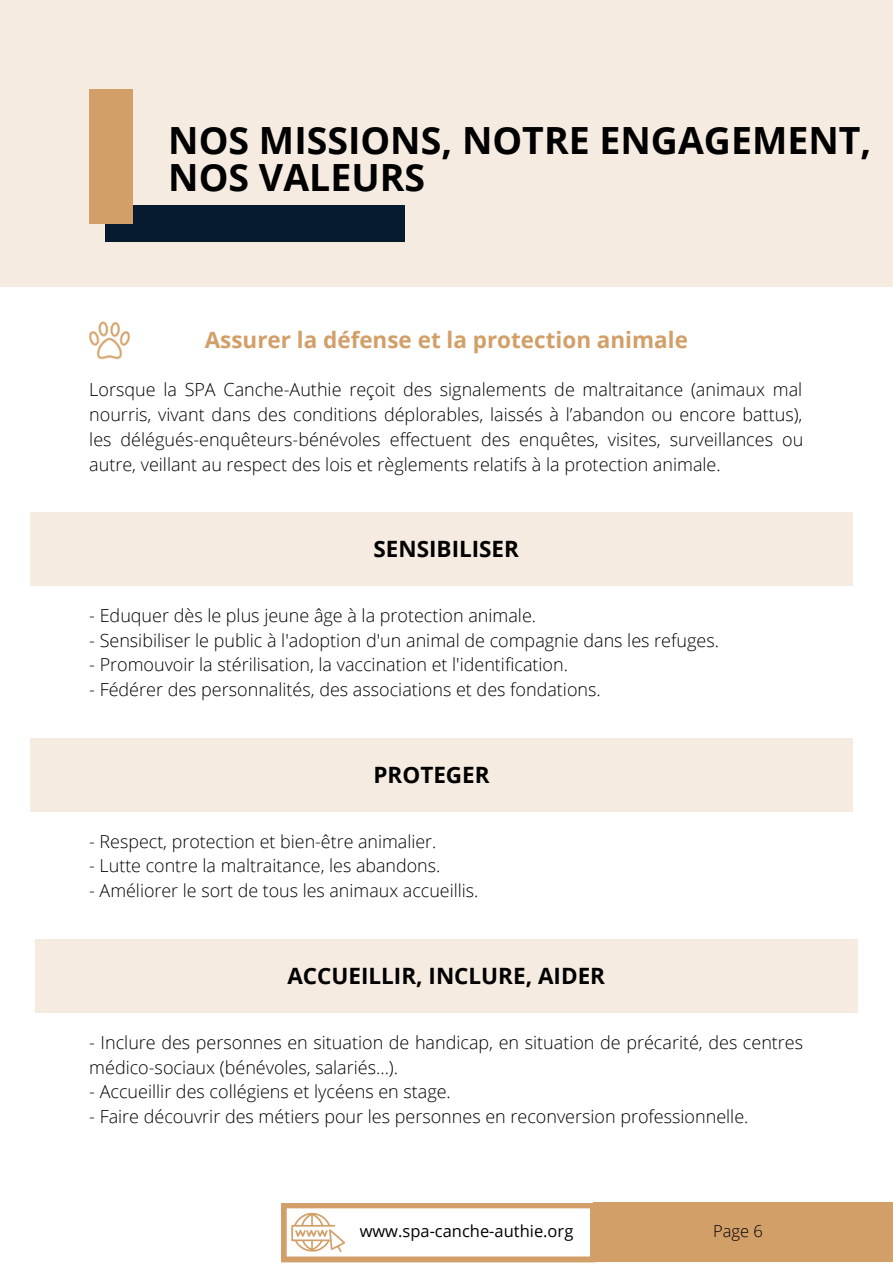
<style>
.page{position:relative;width:893px;height:1264px;background:#fff}
.page>*{position:absolute;margin:0;border:0;box-sizing:border-box;transform-origin:0 0}
.t1{font:700 37.5px/37px "Open Sans";color:#000}
.t2{font:700 22.5px "Open Sans";color:#000}
.t3{font:700 22.5px "Open Sans";color:#d29f68}
.t4{font:300 18px/24.8px "Open Sans";color:#000;text-align:justify}
.t5{font:300 17.85px "Open Sans";color:#000}
.t6{font:16.5px "Open Sans";color:#000}
.t7{font:300 16.5px "Open Sans";color:#000}
</style>
<div class="page">
<div style="left:0;top:0;width:892px;height:287px;background:#f6ebe0"></div>
<div style="left:105px;top:205px;width:299px;height:36px;background:#061b2f"></div>
<div style="left:89px;top:89px;width:43px;height:134px;background:#d29f68"></div>
<div style="left:593px;top:1202px;width:299px;height:59px;background:#d29f68"></div>
<svg style="left:281px;top:1203px;width:314px;height:59px"></svg>
<img style="left:89px;top:321px;width:41px;height:39px">
<div style="left:30px;top:512px;width:822px;height:73px;background:#f6ebe0"></div>
<div style="left:30px;top:738px;width:822px;height:73px;background:#f6ebe0"></div>
<div style="left:35px;top:939px;width:822px;height:73px;background:#f6ebe0"></div>
<p class="t1" style="left:168px;top:121px;width:704px">NOS MISSIONS, NOTRE ENGAGEMENT,<br>NOS VALEURS</p>
<p class="t3" style="left:205px;top:324px;width:484px">Assurer la défense et la protection animale</p>
<p class="t4" style="left:89px;top:377px;width:715px">Lorsque la SPA Canche-Authie reçoit des signalements de maltraitance (animaux mal nourris, vivant dans des conditions déplorables, laissés à l’abandon ou encore battus), les délégués-enquêteurs-bénévoles effectuent des enquêtes, visites, surveillances ou autre, veillant au respect des lois et règlements relatifs à la protection animale.</p>
<p class="t2" style="left:373px;top:532px;width:147px">SENSIBILISER</p>
<p class="t4" style="left:89px;top:602px;width:448px">- Eduquer dès le plus jeune âge à la protection animale.</p>
<p class="t4" style="left:89px;top:627px;width:631px">- Sensibiliser le public à l'adoption d'un animal de compagnie dans les refuges.</p>
<p class="t4" style="left:89px;top:652px;width:480px">- Promouvoir la stérilisation, la vaccination et l'identification.</p>
<p class="t4" style="left:89px;top:677px;width:513px">- Fédérer des personnalités, des associations et des fondations.</p>
<p class="t2" style="left:373px;top:758px;width:118px">PROTEGER</p>
<p class="t5" style="left:89px;top:828px;width:349px">- Respect, protection et bien-être animalier.</p>
<p class="t5" style="left:89px;top:853px;width:352px">- Lutte contre la maltraitance, les abandons.</p>
<p class="t5" style="left:89px;top:878px;width:390px">- Améliorer le sort de tous les animaux accueillis.</p>
<p class="t2" style="left:287px;top:959px;width:319px">ACCUEILLIR, INCLURE, AIDER</p>
<p class="t4" style="left:89px;top:1029px;width:715px">- Inclure des personnes en situation de handicap, en situation de précarité, des centres médico-sociaux (bénévoles, salariés...).</p>
<p class="t4" style="left:89px;top:1078px;width:363px">- Accueillir des collégiens et lycéens en stage.</p>
<p class="t4" style="left:89px;top:1103px;width:660px">- Faire découvrir des métiers pour les personnes en reconversion professionnelle.</p>
<p class="t6" style="left:359px;top:1219px;width:215px">www.spa-canche-authie.org</p>
<p class="t7" style="left:713px;top:1219px;width:51px">Page 6</p>
</div>
